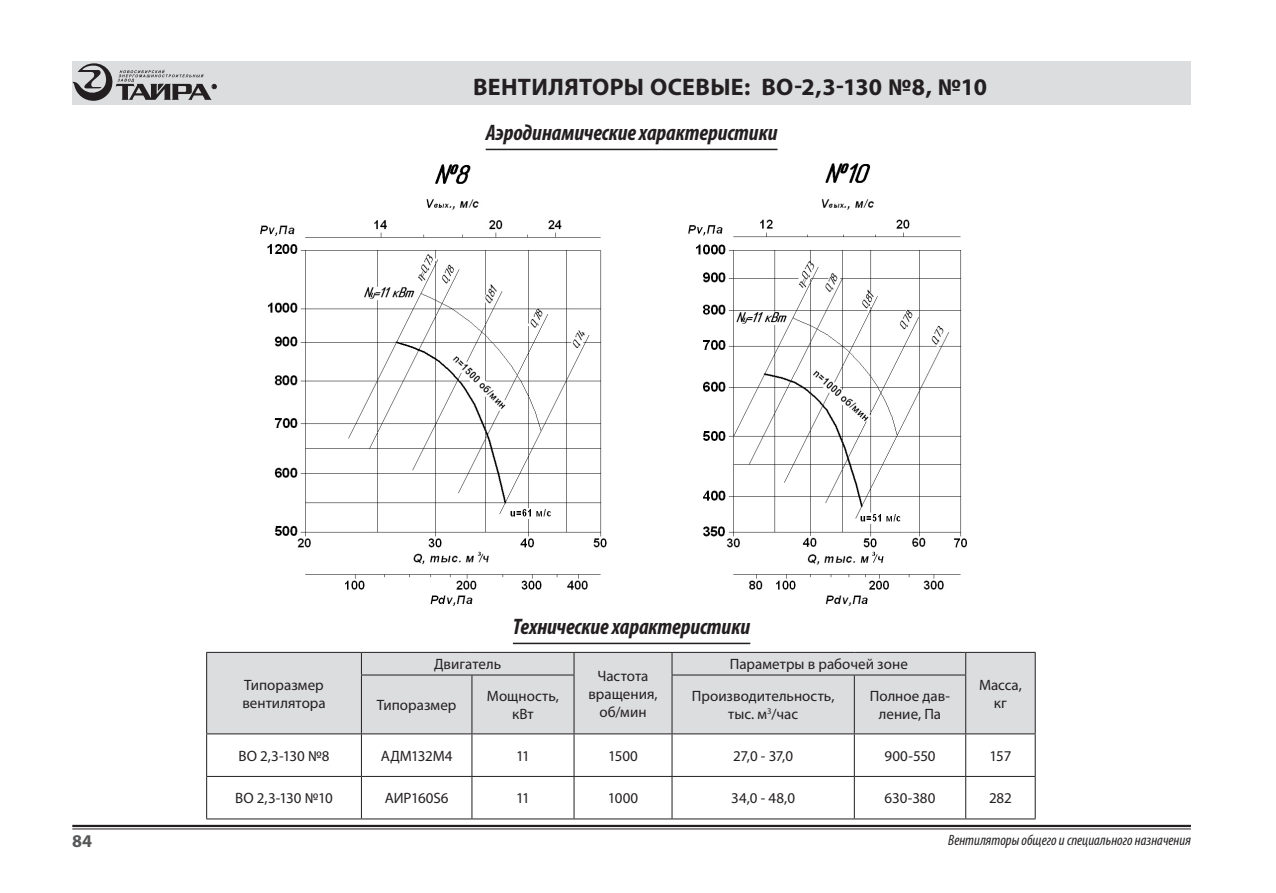
<style>
.page{position:relative;width:1276px;height:893px;background:#fff}
.page>*{position:absolute;margin:0;border:0;box-sizing:border-box;transform-origin:0 0}
.ZAGOLOV{font:700 24px "Myriad Pro";letter-spacing:.02em;color:#231f20}
.podagolovok_02{font:italic 700 condensed 22.5px "Myriad Pro";letter-spacing:-.005em;color:#231f20}
.t1{font:700 18px "Myriad Pro";color:#57585a}
.tabl_center{font:15px/18px "Myriad Pro";color:#231f20;text-align:center}
.t2{font:italic condensed 15px "Myriad Pro";color:#231f20}
</style>
<div class="page">
<div style="left:72px;top:62px;width:1119px;height:43px;background:#dcdddf"></div>
<hr style="left:72px;top:825px;width:1119px;height:2px;background:#231f20">
<hr style="left:72px;top:829px;width:1119px;height:1px;background:#231f20">
<svg style="left:72px;top:63px;width:145px;height:38px"></svg>
<hr style="left:486px;top:149px;width:291px;height:1px;background:#231f20">
<div style="left:207px;top:653px;width:828px;height:80px;background:#dcdddf"></div>
<hr style="left:206px;top:652px;width:155px;height:1px;background:#231f20">
<hr style="left:361px;top:652px;width:111px;height:1px;background:#231f20">
<hr style="left:472px;top:652px;width:102px;height:1px;background:#231f20">
<hr style="left:574px;top:652px;width:98px;height:1px;background:#231f20">
<hr style="left:672px;top:652px;width:182px;height:1px;background:#231f20">
<hr style="left:854px;top:652px;width:111px;height:1px;background:#231f20">
<hr style="left:965px;top:652px;width:70px;height:1px;background:#231f20">
<hr style="left:361px;top:675px;width:111px;height:1px;background:#231f20">
<hr style="left:472px;top:675px;width:102px;height:1px;background:#231f20">
<hr style="left:671px;top:675px;width:183px;height:1px;background:#231f20">
<hr style="left:854px;top:675px;width:112px;height:1px;background:#231f20">
<hr style="left:206px;top:733px;width:155px;height:1px;background:#231f20">
<hr style="left:361px;top:733px;width:111px;height:1px;background:#231f20">
<hr style="left:472px;top:733px;width:102px;height:1px;background:#231f20">
<hr style="left:574px;top:733px;width:98px;height:1px;background:#231f20">
<hr style="left:672px;top:733px;width:182px;height:1px;background:#231f20">
<hr style="left:854px;top:733px;width:111px;height:1px;background:#231f20">
<hr style="left:965px;top:733px;width:70px;height:1px;background:#231f20">
<hr style="left:206px;top:776px;width:155px;height:1px;background:#231f20">
<hr style="left:361px;top:776px;width:111px;height:1px;background:#231f20">
<hr style="left:472px;top:776px;width:102px;height:1px;background:#231f20">
<hr style="left:574px;top:776px;width:98px;height:1px;background:#231f20">
<hr style="left:672px;top:776px;width:182px;height:1px;background:#231f20">
<hr style="left:854px;top:776px;width:111px;height:1px;background:#231f20">
<hr style="left:965px;top:776px;width:70px;height:1px;background:#231f20">
<hr style="left:206px;top:819px;width:155px;height:1px;background:#231f20">
<hr style="left:361px;top:819px;width:111px;height:1px;background:#231f20">
<hr style="left:472px;top:819px;width:102px;height:1px;background:#231f20">
<hr style="left:574px;top:819px;width:98px;height:1px;background:#231f20">
<hr style="left:672px;top:819px;width:182px;height:1px;background:#231f20">
<hr style="left:854px;top:819px;width:111px;height:1px;background:#231f20">
<hr style="left:965px;top:819px;width:70px;height:1px;background:#231f20">
<svg style="left:206px;top:653px;width:1px;height:22px"></svg>
<hr style="left:206px;top:675px;width:1px;height:58px;background:#231f20">
<hr style="left:206px;top:734px;width:1px;height:42px;background:#231f20">
<hr style="left:206px;top:777px;width:1px;height:42px;background:#231f20">
<svg style="left:361px;top:653px;width:1px;height:22px"></svg>
<svg style="left:573px;top:653px;width:1px;height:22px"></svg>
<svg style="left:671px;top:653px;width:1px;height:22px"></svg>
<svg style="left:965px;top:653px;width:1px;height:22px"></svg>
<svg style="left:1035px;top:653px;width:1px;height:22px"></svg>
<hr style="left:361px;top:675px;width:1px;height:58px;background:#231f20">
<hr style="left:471px;top:675px;width:1px;height:58px;background:#231f20">
<hr style="left:573px;top:675px;width:1px;height:58px;background:#231f20">
<hr style="left:671px;top:675px;width:1px;height:58px;background:#231f20">
<hr style="left:854px;top:675px;width:1px;height:58px;background:#231f20">
<hr style="left:965px;top:675px;width:1px;height:58px;background:#231f20">
<hr style="left:1035px;top:675px;width:1px;height:58px;background:#231f20">
<hr style="left:361px;top:734px;width:1px;height:42px;background:#231f20">
<hr style="left:471px;top:734px;width:1px;height:42px;background:#231f20">
<hr style="left:573px;top:734px;width:1px;height:42px;background:#231f20">
<hr style="left:671px;top:734px;width:1px;height:42px;background:#231f20">
<hr style="left:854px;top:734px;width:1px;height:42px;background:#231f20">
<hr style="left:965px;top:734px;width:1px;height:42px;background:#231f20">
<hr style="left:1035px;top:734px;width:1px;height:42px;background:#231f20">
<hr style="left:361px;top:777px;width:1px;height:42px;background:#231f20">
<hr style="left:471px;top:777px;width:1px;height:42px;background:#231f20">
<hr style="left:573px;top:777px;width:1px;height:42px;background:#231f20">
<hr style="left:671px;top:777px;width:1px;height:42px;background:#231f20">
<hr style="left:854px;top:777px;width:1px;height:42px;background:#231f20">
<hr style="left:965px;top:777px;width:1px;height:42px;background:#231f20">
<hr style="left:1035px;top:777px;width:1px;height:42px;background:#231f20">
<hr style="left:513px;top:643px;width:237px;height:1px;background:#231f20">
<img style="left:260px;top:163px;width:707px;height:443px">
<p class="ZAGOLOV" style="left:473px;top:71px;width:515px">Вентиляторы осевы е: ВО-2,3-130 №8, №10</p>
<p class="podagolovok_02" style="left:486px;top:119px;width:293px">Аэродинамические характеристики</p>
<p class="tabl_center" style="left:244px;top:675px;width:81px">Типоразмер</p>
<p class="tabl_center" style="left:242px;top:693px;width:85px">вентилятора</p>
<p class="podagolovok_02" style="left:513px;top:613px;width:239px">Технические характеристики</p>
<p class="tabl_center" style="left:730px;top:655px;width:180px">Параметры в рабочей зоне</p>
<p class="tabl_center" style="left:434px;top:655px;width:69px">Двигатель</p>
<p class="tabl_center" style="left:597px;top:666px;width:52px">Частота</p>
<p class="tabl_center" style="left:588px;top:684px;width:71px">вращения, об/мин</p>
<p class="tabl_center" style="left:979px;top:675px;width:44px">Масса,</p>
<p class="tabl_center" style="left:487px;top:687px;width:74px">Мощность,</p>
<p class="tabl_center" style="left:512px;top:705px;width:23px">кВт</p>
<p class="tabl_center" style="left:692px;top:687px;width:144px">Производительность, тыс. м<sup>3</sup>/час</p>
<p class="tabl_center" style="left:870px;top:687px;width:82px">Полное дав&shy;ление, Па</p>
<p class="tabl_center" style="left:377px;top:696px;width:81px">Типоразмер</p>
<p class="tabl_center" style="left:994px;top:693px;width:15px">кг</p>
<p class="tabl_center" style="left:239px;top:746px;width:92px">ВО 2,3-130 №8</p>
<p class="tabl_center" style="left:381px;top:746px;width:73px">АДМ132М4</p>
<p class="tabl_center" style="left:516px;top:746px;width:15px">11</p>
<p class="tabl_center" style="left:608px;top:746px;width:31px">1500</p>
<p class="tabl_center" style="left:733px;top:746px;width:61px">27,0 - 37,0</p>
<p class="tabl_center" style="left:884px;top:746px;width:53px">900-550</p>
<p class="tabl_center" style="left:989px;top:746px;width:23px">157</p>
<p class="tabl_center" style="left:235px;top:789px;width:99px">ВО 2,3-130 №10</p>
<p class="tabl_center" style="left:385px;top:789px;width:65px">АИР160S6</p>
<p class="tabl_center" style="left:516px;top:789px;width:15px">11</p>
<p class="tabl_center" style="left:608px;top:789px;width:32px">1000</p>
<p class="tabl_center" style="left:731px;top:789px;width:65px">34,0 - 48,0</p>
<p class="tabl_center" style="left:884px;top:789px;width:52px">630-380</p>
<p class="tabl_center" style="left:989px;top:789px;width:24px">282</p>
<p class="t1" style="left:72px;top:829px;width:21px">84</p>
<p class="t2" style="left:948px;top:831px;width:244px">Вентиляторы общего и специального назначения</p>
</div>
